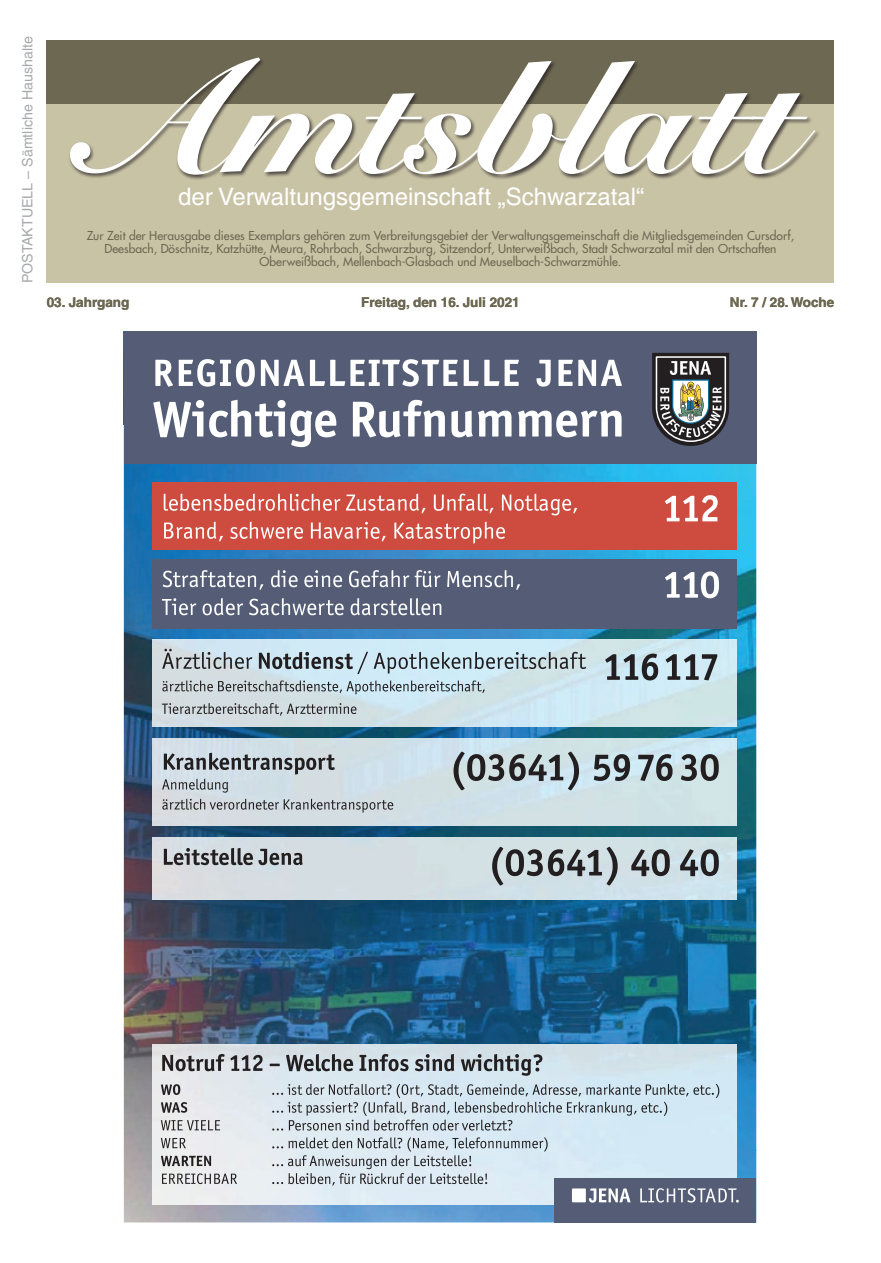
<style>
.page{position:relative;width:881px;height:1263px;background:#fff}
.page>*{position:absolute;margin:0;border:0;box-sizing:border-box;transform-origin:0 0}
.t1{font:157.5px "Snell Roundhand Black Script";color:#fff}
.t2{font:24px "Helvetica LT";color:#fff}
.t3{font:14.25px "Helvetica LT";color:#a8a9ad}
.t4{font:700 13.5px "Helvetica LT";color:#6d6852}
.t5{font:12px/13px "Futura LT";color:#6d6852;text-align:center}
</style>
<div class="page">
<div style="left:47px;top:62px;width:786px;height:221px;background:#c9c3a6"></div>
<div style="left:47px;top:40px;width:786px;height:64px;background:#6d6852"></div>
<div style="left:69px;top:57px;width:751px;height:123px;background:#231f20;opacity:.75"></div>
<img style="left:124px;top:1151px;width:632px;height:71px">
<img style="left:686px;top:464px;width:70px;height:687px">
<img style="left:124px;top:464px;width:69px;height:687px">
<img style="left:193px;top:726px;width:493px;height:318px">
<img style="left:193px;top:464px;width:493px;height:175px">
<div style="left:124px;top:332px;width:632px;height:132px;background:#545d75"></div>
<svg style="left:652px;top:353px;width:76px;height:93px;background:#686a68"></svg>
<svg style="left:153px;top:400px;width:468px;height:47px"></svg>
<svg style="left:155px;top:359px;width:466px;height:28px"></svg>
<img style="left:152px;top:1044px;width:584px;height:160px">
<div style="left:152px;top:482px;width:584px;height:68px;background:#ce4b3f"></div>
<svg style="left:164px;top:494px;width:413px;height:21px"></svg>
<svg style="left:164px;top:522px;width:341px;height:21px"></svg>
<svg style="left:665px;top:495px;width:52px;height:26px"></svg>
<div style="left:152px;top:559px;width:584px;height:70px;background:#545d75"></div>
<svg style="left:163px;top:570px;width:357px;height:20px"></svg>
<svg style="left:162px;top:598px;width:279px;height:17px"></svg>
<svg style="left:665px;top:571px;width:53px;height:27px"></svg>
<img style="left:152px;top:639px;width:584px;height:87px">
<svg style="left:605px;top:654px;width:112px;height:26px;background:#8c9ba2"></svg>
<svg style="left:162px;top:649px;width:90px;height:20px;background:#a9b3b9"></svg>
<svg style="left:259px;top:652px;width:327px;height:22px;background:#a6b9c1"></svg>
<svg style="left:162px;top:680px;width:322px;height:14px;background:#adbbc1"></svg>
<svg style="left:162px;top:703px;width:194px;height:13px;background:#adb4b7"></svg>
<img style="left:152px;top:837px;width:584px;height:62px">
<svg style="left:492px;top:847px;width:226px;height:38px;background:#9fa9ae"></svg>
<svg style="left:164px;top:848px;width:138px;height:17px;background:#8e9295"></svg>
<img style="left:152px;top:738px;width:584px;height:87px">
<svg style="left:162px;top:753px;width:172px;height:40px;background:#b0b9bf"></svg>
<svg style="left:162px;top:799px;width:231px;height:14px;background:#b1b7bb"></svg>
<svg style="left:453px;top:752px;width:265px;height:38px;background:#9dabb0"></svg>
<svg style="left:162px;top:1054px;width:380px;height:22px;background:#a4abb0"></svg>
<svg style="left:161px;top:1084px;width:558px;height:46px;background:#c0cdd4"></svg>
<svg style="left:161px;top:1137px;width:386px;height:49px;background:#c9d1d7"></svg>
<div style="left:554px;top:1178px;width:202px;height:44px;background:#545d75"></div>
<div style="left:571px;top:1188px;width:14px;height:14px;background:#fff"></div>
<svg style="left:589px;top:1188px;width:41px;height:14px"></svg>
<svg style="left:640px;top:1188px;width:98px;height:14px"></svg>
<p class="t3" style="left:19px;top:283px;width:248px;rotate:-90deg">POSTAKTUELL – Sämtliche Haushalte</p>
<h1 class="t1" style="left:84px;top:24px;width:713px">Amtsblatt</h1>
<h2 class="t2" style="left:178px;top:182px;width:467px">der Verwaltungsgemeinschaft „Schwarzatal“</h2>
<p class="t5" style="left:87px;top:228px;width:708px">Zur Zeit der Herausgabe dieses Exemplars gehören zum Verbreitungsgebiet der Verwaltungsgemeinschaft die Mitgliedsgemeinden Cursdorf,<br>Deesbach, Döschnitz, Katzhütte, Meura, Rohrbach, Schwarzburg, Sitzendorf, Unterweißbach, Stadt Schwarzatal mit den Ortschaften<br>Oberweißbach, Mellenbach-Glasbach und Meuselbach-Schwarzmühle.</p>
<p class="t4" style="left:47px;top:294px;width:84px">03. Jahrgang</p>
<p class="t4" style="left:361px;top:294px;width:160px">Freitag, den 16. Juli 2021</p>
<p class="t4" style="left:729px;top:294px;width:106px">Nr. 7 / 28. Woche</p>
</div>
